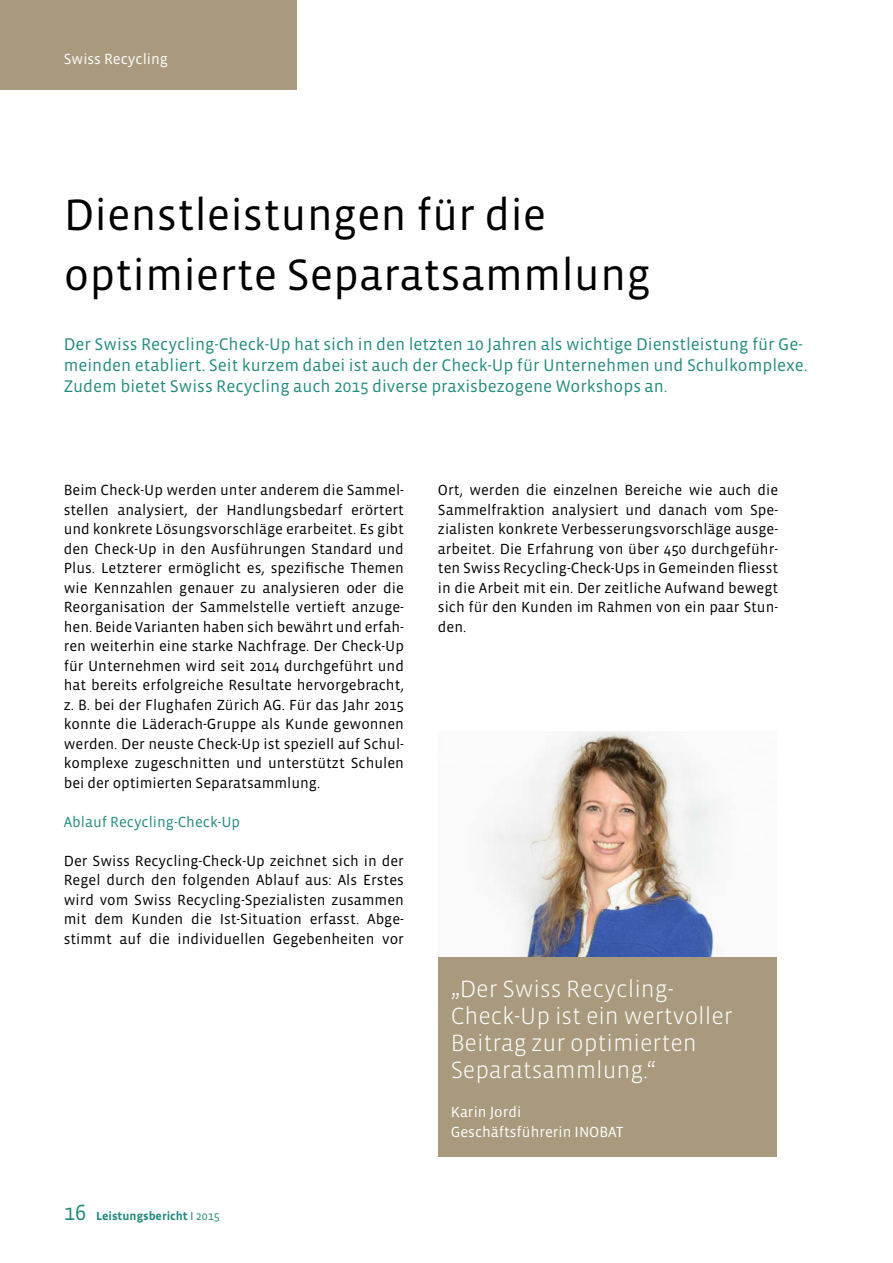
<style>
.page{position:relative;width:893px;height:1263px;background:#fff}
.page>*{position:absolute;margin:0;border:0;box-sizing:border-box;transform-origin:0 0}
.t1{font:45px "Vista Sans OT";color:#000}
.t2{font:300 24px/27px "Vista Sans OT";color:#fff}
.t3{font:17.25px/21px "Vista Sans OT";color:#238b7e}
.t4{font:15px/19.5px "Vista Sans OT";color:#000;text-align:justify}
.t5{font:15px "Vista Sans OT";color:#fff}
.t6{font:15px "Vista Sans OT";color:#238b7e}
.t7{font:700 12px "Vista Sans OT";color:#238b7e}
.s1{font-weight:400;font-size:22.5px}
.s2{font-family:"Myriad Pro";font-weight:400}
.s3{font-weight:400}
</style>
<div class="page">
<div style="left:0;top:0;width:296px;height:89px;background:#a99a7d"></div>
<img style="left:485px;top:731px;width:234px;height:226px">
<div style="left:438px;top:957px;width:338px;height:200px;background:#a99a7d"></div>
<p class="t5" style="left:64px;top:51px;width:106px">Swiss Recycling</p>
<p class="t1" style="left:64px;top:191px;width:484px">Dienstleistungen für die</p>
<p class="t1" style="left:64px;top:251px;width:588px">optimierte Separatsammlung</p>
<p class="t3" style="left:64px;top:334px;width:745px">Der Swiss Recycling-Check-Up hat sich in den letzten 10 Jahren als wichtige Dienstleistung für Ge&shy;meinden etabliert. Seit kurzem dabei ist auch der Check-Up für Unternehmen und Schulkomplexe.<br>Zudem bietet Swiss Recycling auch 2015 diverse praxisbezogene Workshops an.</p>
<p class="t4" style="left:64px;top:481px;width:342px">Beim Check-Up werden unter anderem die Sammel&shy;stellen analysiert, der Handlungsbedarf erörtert und konkrete Lösungsvorschläge erarbeitet. Es gibt den Check-Up in den Ausführungen Standard und Plus. Letzterer ermöglicht es, spezifische Themen wie Kennzahlen genauer zu analysieren oder die Reorganisation der Sammelstelle vertieft anzuge&shy;hen. Beide Varianten haben sich bewährt und erfah&shy;ren weiterhin eine starke Nachfrage. Der Check-Up für Unternehmen wird seit 2014 durchgeführt und hat bereits erfolgreiche Resultate hervorgebracht, z. B. bei der Flughafen Zürich AG. Für das Jahr 2015 konnte die Läderach-Gruppe als Kunde gewonnen werden. Der neuste Check-Up ist speziell auf Schul&shy;komplexe zugeschnitten und unterstützt Schulen bei der optimierten Separatsammlung.</p>
<p class="t6" style="left:64px;top:814px;width:178px">Ablauf Recycling-Check-Up</p>
<p class="t4" style="left:64px;top:851px;width:342px">Der Swiss Recycling-Check-Up zeichnet sich in der Regel durch den folgenden Ablauf aus: Als Erstes wird vom Swiss Recycling-Spezialisten zusammen mit dem Kunden die Ist-Situation erfasst. Abge&shy;stimmt auf die individuellen Gegebenheiten vor</p>
<p class="t7" style="left:64px;top:1210px;width:158px"><span class="s1">16</span> Leistungsbericht <span class="s2">І</span> <span class="s3">2015</span></p>
<p class="t4" style="left:438px;top:481px;width:342px">Ort, werden die einzelnen Bereiche wie auch die Sammelfraktion analysiert und danach vom Spe&shy;zialisten konkrete Verbesserungsvorschläge ausge&shy;arbeitet. Die Erfahrung von über 450 durchgeführ&shy;ten Swiss Recycling-Check-Ups in Gemeinden fliesst in die Arbeit mit ein. Der zeitliche Aufwand bewegt sich für den Kunden im Rahmen von ein paar Stun&shy;den.</p>
<p class="t2" style="left:451px;top:976px;width:225px">„Der Swiss Recycling-</p>
<p class="t2" style="left:451px;top:1003px;width:283px">Check-Up ist ein wertvoller<br>Beitrag zur optimierten</p>
<p class="t2" style="left:451px;top:1057px;width:207px">Separatsammlung.“</p>
<p class="t5" style="left:451px;top:1104px;width:72px">Karin Jordi</p>
<p class="t5" style="left:451px;top:1124px;width:174px">Geschäftsführerin INOBAT</p>
</div>
